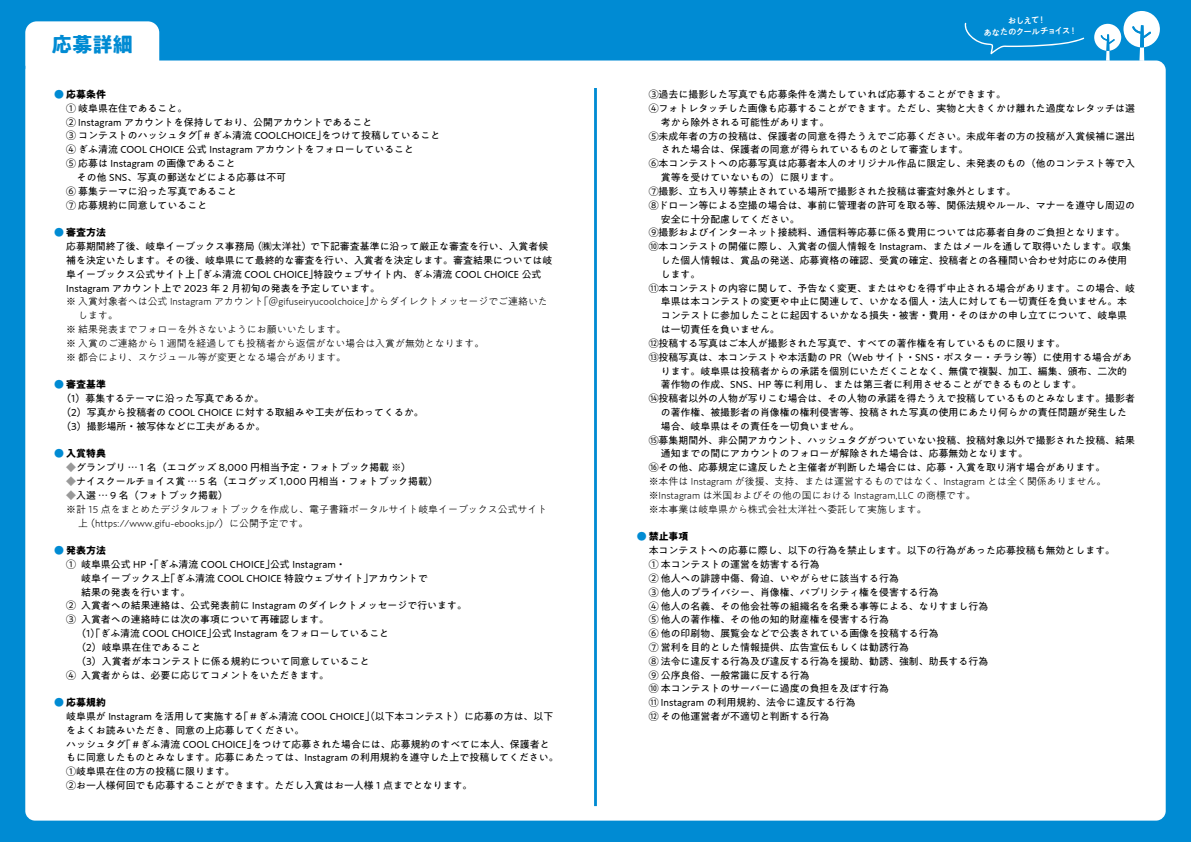
<style>
.page{position:relative;width:1191px;height:842px;background:#008bd3}
.page>*{position:absolute;margin:0;border:0;box-sizing:border-box;transform-origin:0 0}
.t1{font:700 20.3px "PA1 Gothic Std";color:#008bd3}
.t2{font:9.9px/13.8px "PA1 Gothic Std";color:#000}
.t3{font:300 9.9px/13.8px "PA1 Gothic Std";color:#000}
.t4{font:700 9.9px "PA1 Gothic Std";color:#000}
.t5{font:500 8.8px "PA1 Gothic Std";color:#fff}
.s1{color:#008bd3}
.s2{font-weight:700;color:#008bd3}
.s3{font-weight:700}
.s4{color:#999}
</style>
<div class="page">
<div style="left:25px;top:61px;width:1140px;height:760px;background:#fff;border-radius:10px"></div>
<div style="left:25px;top:21px;width:134px;height:55px;background:#fff;border-radius:11px"></div>
<svg style="left:1094px;top:11px;width:66px;height:50px"></svg>
<hr style="left:594px;top:88px;width:3px;height:718px;background:#008bd3">
<svg style="left:964px;top:22px;width:120px;height:32px"></svg>
<h1 class="t1" style="left:52px;top:32px;width:83px">応募詳細</h1>
<p class="t4" style="left:54px;top:88px;width:53px"><span class="s1">●</span> 応募条件</p>
<p class="t2" style="left:66px;top:102px;width:123px">① 岐阜県在住であること。</p>
<p class="t2" style="left:66px;top:116px;width:308px">② Instagram アカウントを保持しており、公開アカウントであること</p>
<p class="t2" style="left:66px;top:130px;width:376px">③ コンテストのハッシュタグ＃｢ ぎふ清流 COOLCHOICE｣をつけて投稿していること</p>
<p class="t2" style="left:66px;top:143px;width:349px">④ ぎふ清流 COOL CHOICE 公式 Instagram アカウントをフォローしていること</p>
<p class="t2" style="left:66px;top:157px;width:171px">⑤ 応募は Instagram の画像であること</p>
<p class="t2" style="left:77px;top:171px;width:211px">その他 SNS、写真の郵送などによる応募は不可</p>
<p class="t2" style="left:66px;top:185px;width:172px">⑥ 募集テーマに沿った写真であること</p>
<p class="t2" style="left:66px;top:199px;width:143px">⑦応募規約に同意していること</p>
<p class="t4" style="left:54px;top:226px;width:53px"><span class="s1">●</span> 審査方法</p>
<p class="t2" style="left:252px;top:240px;width:298px">（㈱太洋社）で下記審査基準に沿って厳正な審査を行い、入賞者候</p>
<p class="t2" style="left:66px;top:240px;width:488px">応募期間終了後、岐阜イーブックス事務局<br>補を決定いたします。その後、岐阜県にて最終的な審査を行い、入賞者を決定します。審査結果については岐阜イーブックス公式サイト上｢ぎふ清流 COOL CHOICE｣特設ウェブサイト内、ぎふ清流 COOL CHOICE 公式Instagram アカウント上で 2023 年 2 月初旬の発表を予定しています。</p>
<p class="t3" style="left:66px;top:295px;width:483px">※ 入賞対象者へは公式 Instagram アカウント｢＠gifuseiryucoolchoice｣からダイレクトメッセージでご連絡いた</p>
<p class="t3" style="left:78px;top:309px;width:41px">します。</p>
<p class="t3" style="left:66px;top:323px;width:281px">※ 結果発表までフォローを外さないようにお願いいたします。</p>
<p class="t3" style="left:66px;top:337px;width:420px">※ 入賞のご連絡から 1 週間を経過しても投稿者から返信がない場合は入賞が無効となります。</p>
<p class="t3" style="left:66px;top:351px;width:281px">※ 都合により、スケジュール等が変更となる場合があります。</p>
<p class="t2" style="left:61px;top:378px;width:364px;text-indent:-7px"><span class="s2">●</span> <span class="s3">審査基準<br></span>（）1 募集するテーマに沿った写真であるか。<br>（）2 写真から投稿者の COOL CHOICE に対する取組みや工夫が伝わってくるか。（）3 撮影場所・被写体などに工夫があるか。</p>
<p class="t4" style="left:54px;top:447px;width:53px"><span class="s1">●</span> 入賞特典</p>
<p class="t2" style="left:66px;top:461px;width:346px"><span class="s4">◆</span>グランプリ … 1 名（エコグッズ 8,000 円相当予定・フォトブック掲載 ※(</p>
<p class="t2" style="left:66px;top:475px;width:373px"><span class="s4">◆</span>ナイスクールチョイス賞 … 5 名（エコグッズ 1,000 円相当・フォトブック掲載(</p>
<p class="t2" style="left:66px;top:489px;width:163px"><span class="s4">◆</span>入選…9名（フォトブック掲載(</p>
<p class="t3" style="left:66px;top:503px;width:483px">※計 15 点をまとめたデジタルフォトブックを作成し、電子書籍ポータルサイト岐阜イーブックス公式サイト</p>
<p class="t3" style="left:85px;top:516px;width:225px">（https://www.gifu-ebooks j p. ）/ に公開予定です。</p>
<p class="t3" style="left:78px;top:516px;width:11px">上</p>
<p class="t2" style="left:81px;top:544px;width:266px;text-indent:-27px"><span class="s2">●</span> <span class="s3">発表方法<br></span>岐阜県公式 HP・｢ぎふ清流 COOL CHOICE｣公式 Instagram・</p>
<p class="t2" style="left:66px;top:558px;width:11px">①</p>
<p class="t2" style="left:81px;top:572px;width:387px">岐阜イーブックス上｢ぎふ清流 COOL CHOICE 特設ウェブサイト｣アカウントで<br>結果の発表を行います。<br>入賞者への結果連絡は、公式発表前に Instagram のダイレクトメッセージで行います。</p>
<p class="t2" style="left:66px;top:599px;width:11px">②</p>
<p class="t2" style="left:66px;top:613px;width:11px">③</p>
<p class="t2" style="left:81px;top:613px;width:250px">入賞者への連絡時には次の事項について再確認します。</p>
<p class="t2" style="left:76px;top:627px;width:314px">（1）｢ぎふ清流 COOL CHOICE｣公式 Instagram をフォローしていること</p>
<p class="t2" style="left:76px;top:641px;width:126px">（）2 岐阜県在住であること</p>
<p class="t2" style="left:76px;top:655px;width:295px">（）3 入賞者が本コンテストに係る規約について同意していること</p>
<p class="t2" style="left:81px;top:669px;width:250px">入賞者からは、必要に応じてコメントをいただきます。</p>
<p class="t2" style="left:66px;top:669px;width:11px">④</p>
<p class="t2" style="left:66px;top:696px;width:494px;text-indent:-12px"><span class="s2">●</span> <span class="s3">応募規約<br></span>岐阜県が Instagram を活用して実施する＃｢ ぎふ清流 COOL CHOICE｣（以下本コンテスト）に応募の方は、以下をよくお読みいただき、同意の上応募してください。<br>ハッシュタグ＃｢ ぎふ清流 COOL CHOICE｣をつけて応募された場合には、応募規約のすべてに本人、保護者ともに同意したものとみなします。応募にあたっては、Instagram の利用規約を遵守した上で投稿してください。①岐阜県在住の方の投稿に限ります。<br>②お一人様何回でも応募することができます。ただし入賞はお一人様 1 点までとなります。</p>
<p class="t5" style="left:1007px;top:15px;width:34px;rotate:-1deg">おしえて</p>
<p class="t5" style="left:983px;top:27px;width:89px;rotate:-1deg">あなたのクールチョイス</p>
<p class="t2" style="left:648px;top:88px;width:359px">③過去に撮影した写真でも応募条件を満たしていれば応募することができます。</p>
<p class="t2" style="left:648px;top:102px;width:488px">④フォトレタッチした画像も応募することができます。ただし、実物と大きくかけ離れた過度なレタッチは選</p>
<p class="t2" style="left:661px;top:116px;width:170px">考から除外される可能性があります。</p>
<p class="t2" style="left:648px;top:130px;width:488px">⑤未成年者の方の投稿は、保護者の同意を得たうえでご応募ください。未成年者の方の投稿が入賞候補に選出</p>
<p class="t2" style="left:661px;top:143px;width:309px">された場合は、保護者の同意が得られているものとして審査します。</p>
<p class="t2" style="left:648px;top:157px;width:488px">⑥本コンテストへの応募写真は応募者本人のオリジナル作品に限定し、未発表のもの（他のコンテスト等で入</p>
<p class="t2" style="left:661px;top:171px;width:180px">賞等を受けていないもの）に限ります。</p>
<p class="t2" style="left:648px;top:185px;width:369px">⑦撮影、立ち入り等禁止されている場所で撮影された投稿は審査対象外とします。</p>
<p class="t2" style="left:648px;top:199px;width:488px">⑧ドローン等による空撮の場合は、事前に管理者の許可を取る等、関係法規やルール、マナーを遵守し周辺の</p>
<p class="t2" style="left:661px;top:213px;width:140px">安全に十分配慮してください。</p>
<p class="t2" style="left:648px;top:226px;width:478px">⑨撮影およびインターネット接続料、通信料等応募に係る費用については応募者自身のご負担となります。</p>
<p class="t2" style="left:648px;top:240px;width:484px">⑩本コンテストの開催に際し、入賞者の個人情報を Instagram、またはメールを通して取得いたします。収集</p>
<p class="t2" style="left:661px;top:254px;width:468px">した個人情報は、賞品の発送、応募資格の確認、受賞の確定、投稿者との各種問い合わせ対応にのみ使用</p>
<p class="t2" style="left:661px;top:268px;width:41px">します。</p>
<p class="t2" style="left:648px;top:282px;width:488px">⑪本コンテストの内容に関して、予告なく変更、またはやむを得ず中止される場合があります。この場合、岐</p>
<p class="t2" style="left:661px;top:296px;width:468px">阜県は本コンテストの変更や中止に関連して、いかなる個人・法人に対しても一切責任を負いません。本</p>
<p class="t2" style="left:661px;top:309px;width:468px">コンテストに参加したことに起因するいかなる損失・被害・費用・そのほかの申し立てについて、岐阜県</p>
<p class="t2" style="left:661px;top:323px;width:121px">は一切責任を負いません。</p>
<p class="t2" style="left:648px;top:337px;width:418px">⑫投稿する写真はご本人が撮影された写真で、すべての著作権を有しているものに限ります。</p>
<p class="t2" style="left:648px;top:351px;width:485px">⑬投稿写真は、本コンテストや本活動の PR（Web サイト・SNS・ポスター・チラシ等）に使用する場合があ</p>
<p class="t2" style="left:661px;top:365px;width:468px">ります。岐阜県は投稿者からの承諾を個別にいただくことなく、無償で複製、加工、編集、頒布、二次的</p>
<p class="t2" style="left:661px;top:378px;width:422px">著作物の作成、SNS、HP 等に利用し、または第三者に利用させることができるものとします。</p>
<p class="t2" style="left:648px;top:392px;width:488px">⑭投稿者以外の人物が写りこむ場合は、その人物の承諾を得たうえで投稿しているものとみなします。撮影者</p>
<p class="t2" style="left:661px;top:406px;width:468px">の著作権、被撮影者の肖像権の権利侵害等、投稿された写真の使用にあたり何らかの責任問題が発生した</p>
<p class="t2" style="left:661px;top:420px;width:200px">場合、岐阜県はその責任を一切負いません。</p>
<p class="t2" style="left:648px;top:434px;width:488px">⑮募集期間外、非公開アカウント、ハッシュタグがついていない投稿、投稿対象以外で撮影された投稿、結果</p>
<p class="t2" style="left:661px;top:448px;width:369px">通知までの間にアカウントのフォローが解除された場合は、応募無効となります。</p>
<p class="t2" style="left:648px;top:461px;width:458px">⑯その他、応募規定に違反したと主催者が判断した場合には、応募・入賞を取り消す場合があります。</p>
<p class="t3" style="left:648px;top:475px;width:459px">※本件は Instagram が後援、支持、または運営するものではなく、Instagram とは全く関係ありません。※Instagram は米国およびその他の国における Instagram,LLC の商標です。<br>※本事業は岐阜県から株式会社太洋社へ委託して実施します。</p>
<p class="t2" style="left:648px;top:530px;width:468px;text-indent:-12px"><span class="s2">●</span> <span class="s3">禁止事項<br></span>本コンテストへの応募に際し、以下の行為を禁止します。以下の行為があった応募投稿も無効とします。<br>① 本コンテストの運営を妨害する行為<br>② 他人への誹謗中傷、脅迫、いやがらせに該当する行為<br>③ 他人のプライバシー、肖像権、パブリシティ権を侵害する行為<br>④ 他人の名義、その他会社等の組織名を名乗る事等による、なりすまし行為<br>⑤ 他人の著作権、その他の知的財産権を侵害する行為<br>⑥ 他の印刷物、展覧会などで公表されている画像を投稿する行為<br>⑦ 営利を目的とした情報提供、広告宣伝もしくは勧誘行為<br>⑧ 法令に違反する行為及び違反する行為を援助、勧誘、強制、助長する行為<br>⑨ 公序良俗、一般常識に反する行為<br>⑩ 本コンテストのサーバーに過度の負担を及ぼす行為<br>⑪ Instagram の利用規約、法令に違反する行為<br>⑫ その他運営者が不適切と判断する行為</p>
</div>
